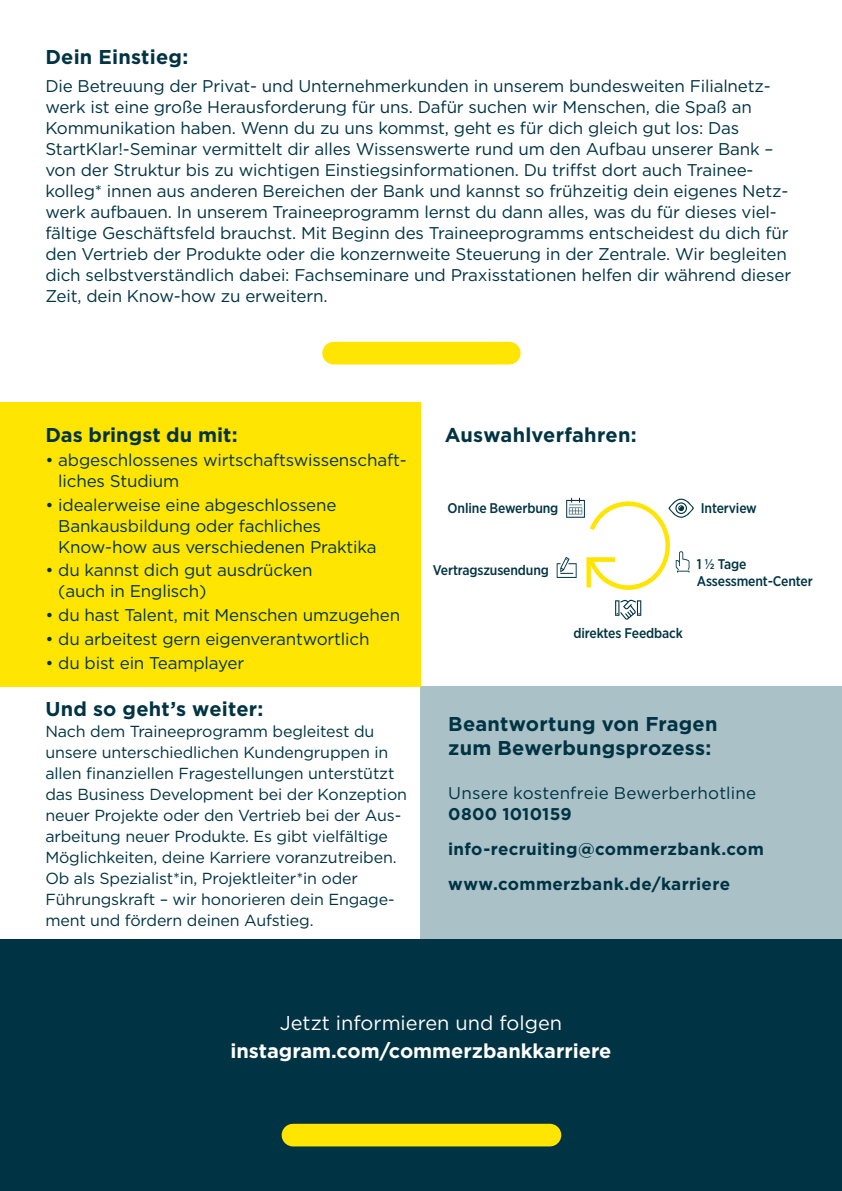
<style>
.page{position:relative;width:842px;height:1191px;background:#fff}
.page>*{position:absolute;margin:0;border:0;box-sizing:border-box;transform-origin:0 0}
.t1{font:700 20px/24px "Gotham";letter-spacing:.01em;color:#003343}
.t2{font:700 20px "Gotham";color:#fff}
.t3{font:20px "Gotham";color:#fff}
.t4{font:17px/21px "Gotham";letter-spacing:-.01em;color:#003343}
.t5{font:700 17px/35px "Gotham";letter-spacing:.02em;color:#003343}
.t6{font:17px "Gotham";letter-spacing:.01em;color:#003343}
.t7{font:16px/21px "Gotham";letter-spacing:-.01em;color:#003343}
.t8{font:500 14px/16.8px "Gotham Narrow";letter-spacing:-.01em;color:#003343}
</style>
<div class="page">
<div style="left:421px;top:687px;width:421px;height:252px;background:#aac1c7"></div>
<div style="left:0;top:403px;width:421px;height:284px;background:#ffe501"></div>
<div style="left:0;top:939px;width:842px;height:252px;background:#003343"></div>
<div style="left:293px;top:1123px;width:257px;height:23px;background:#ffe501"></div>
<svg style="left:557px;top:497px;width:137px;height:123px"></svg>
<div style="left:334px;top:342px;width:175px;height:22px;background:#ffe501"></div>
<p class="t1" style="left:45px;top:44px;width:144px">Dein Einstieg:</p>
<p class="t4" style="left:45px;top:75px;width:747px">Die Betreuung der Privat- und Unternehmerkunden in unserem bundesweiten Filialnetz&shy;werk ist eine große Herausforderung für uns. Dafür suchen wir Menschen, die Spaß an Kommunikation haben. Wenn du zu uns kommst, geht es für dich gleich gut los: Das StartKlar!-Seminar vermittelt dir alles Wissenswerte rund um den Aufbau unserer Bank – von der Struktur bis zu wichtigen Einstiegsinformationen. Du triffst dort auch Trainee&shy;kolleg* innen aus anderen Bereichen der Bank und kannst so frühzeitig dein eigenes Netz&shy;werk aufbauen. In unserem Traineeprogramm lernst du dann alles, was du für dieses viel&shy;fältige Geschäftsfeld brauchst. Mit Beginn des Traineeprogramms entscheidest du dich für den Vertrieb der Produkte oder die konzernweite Steuerung in der Zentrale. Wir begleiten dich selbstverständlich dabei: Fachseminare und Praxisstationen helfen dir während dieser Zeit, dein Know-how zu erweitern.</p>
<p class="t1" style="left:45px;top:422px;width:194px">Das bringst du mit:</p>
<p class="t1" style="left:445px;top:422px;width:193px">Auswahlverfahren:</p>
<p class="t4" style="left:58px;top:449px;width:350px;text-indent:-13px">• abgeschlossenes wirtschaftswissenschaft&shy;liches Studium</p>
<p class="t4" style="left:58px;top:493px;width:320px;text-indent:-13px">• idealerweise eine abgeschlossene<br>Bankausbildung oder fachliches<br>Know-how aus verschiedenen Praktika</p>
<p class="t4" style="left:58px;top:559px;width:256px;text-indent:-13px">• du kannst dich gut ausdrücken (auch in Englisch)</p>
<p class="t4" style="left:45px;top:604px;width:356px">• du hast Talent, mit Menschen umzugehen</p>
<p class="t4" style="left:45px;top:628px;width:326px">• du arbeitest gern eigenverantwortlich</p>
<p class="t4" style="left:45px;top:652px;width:200px">• du bist ein Teamplayer</p>
<p class="t8" style="left:701px;top:499px;width:58px">Interview</p>
<p class="t8" style="left:448px;top:500px;width:112px">Online Bewerbung</p>
<p class="t8" style="left:433px;top:562px;width:118px">Vertragszusendung</p>
<p class="t8" style="left:697px;top:555px;width:118px">1 ½ Tage<br>Assessment-Center</p>
<p class="t8" style="left:573px;top:624px;width:111px">direktes Feedback</p>
<p class="t1" style="left:45px;top:697px;width:220px">Und so geht’s weiter:</p>
<p class="t7" style="left:45px;top:721px;width:363px">Nach dem Traineeprogramm begleitest du unsere unterschiedlichen Kundengruppen in allen finanziellen Fragestellungen unterstützt das Business Development bei der Konzeption neuer Projekte oder den Vertrieb bei der Aus&shy;arbeitung neuer Produkte. Es gibt vielfältige Möglichkeiten, deine Karriere voranzutreiben.<br>Ob als Spezialist*in, Projektleiter*in oder Führungskraft – wir honorieren dein Engage&shy;ment und fördern deinen Aufstieg.</p>
<p class="t1" style="left:448px;top:711px;width:271px">Beantwortung von Fragen zum Bewerbungsprozess:</p>
<p class="t6" style="left:448px;top:782px;width:310px">Unsere kostenfreie Bewerberhotline</p>
<p class="t5" style="left:448px;top:796px;width:317px">0800 1010159 info-recruiting@commerzbank.com www.commerzbank.de/karriere</p>
<p class="t3" style="left:280px;top:1010px;width:284px">Jetzt informieren und folgen</p>
<p class="t2" style="left:230px;top:1037px;width:382px">instagram.com/commerzbankkarriere</p>
</div>
